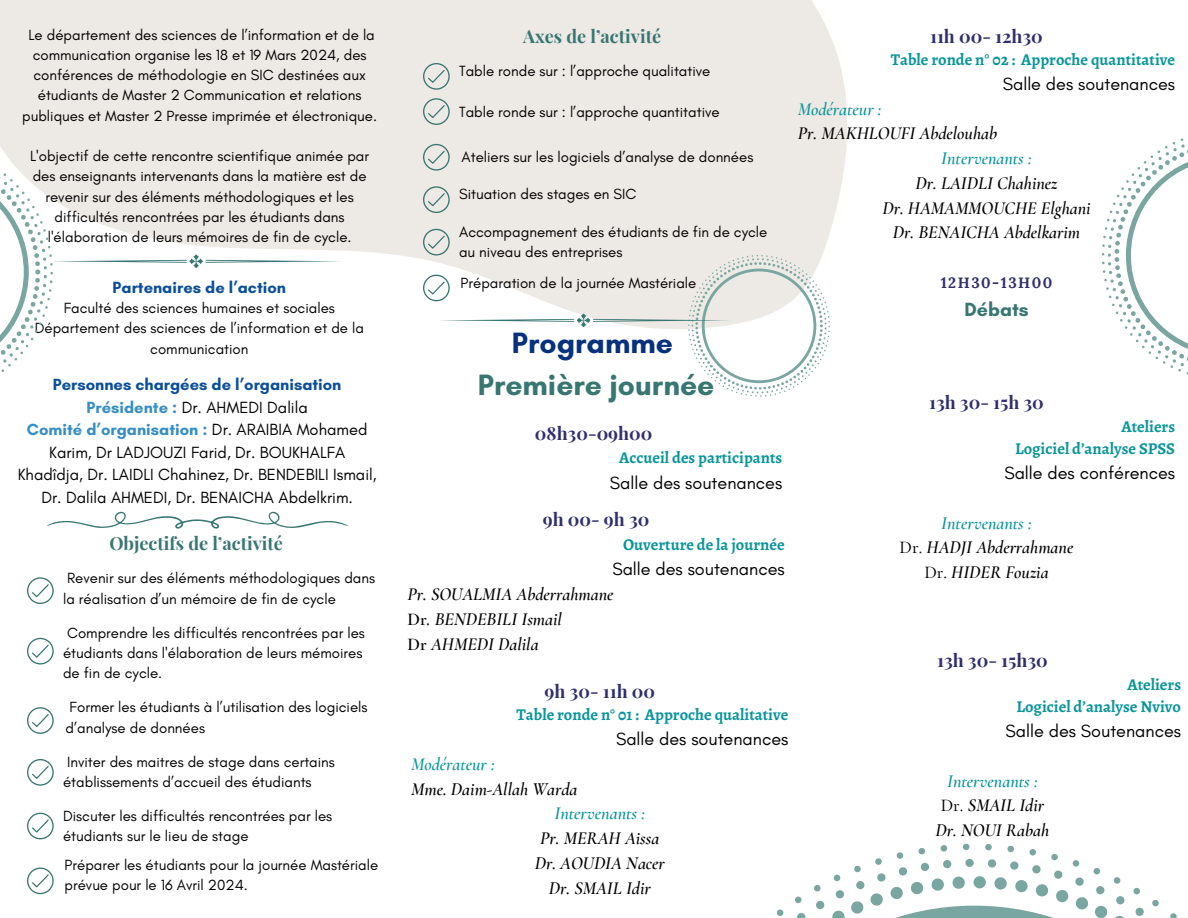
<style>
.page{position:relative;width:1188px;height:918px;background:#fff}
.page>*{position:absolute;margin:0;border:0;box-sizing:border-box;transform-origin:0 0}
.t1{font:700 30px/41.7px "Glacial Indifference";color:#387671;text-align:center}
.t2{font:700 19.5px "Glacial Indifference";color:#387671}
.t3{font:italic 600 18px/24.8px "Cormorant Garamond";color:#000;text-align:center}
.t4{font:18px "Glacial Indifference";color:#000}
.t5{font:700 18px "Playfair Display";color:#2f2f6e}
.t6{font:italic 600 18px "Cormorant Garamond";color:#0a959b}
.t7{font:700 18px "Playfair Display";color:#387671}
.t8{font:16.5px/22.5px "Glacial Indifference";color:#000;text-align:center}
.t9{font:700 16.5px "Alegreya";color:#0a959b}
.t10{font:700 16.5px "Glacial Indifference";color:#0b4f9a}
.t11{font:15px/20.2px "Glacial Indifference";color:#000}
.t12{font:700 15px "Lora";letter-spacing:.1em;color:#2f2f6e}
.s1{font-weight:700;color:#358ec5}
.s2{color:#06327d}
.s3{font-family:"Glacial Indifference";font-weight:400;font-style:normal}
.s4{font-style:normal}
.s5{color:#0a959b}
.s6{font-weight:500;font-style:normal}
</style>
<div class="page">
<svg style="left:27px;top:577px;width:27px;height:27px"></svg>
<svg style="left:27px;top:638px;width:27px;height:27px"></svg>
<svg style="left:27px;top:707px;width:27px;height:27px"></svg>
<svg style="left:27px;top:759px;width:27px;height:27px"></svg>
<svg style="left:27px;top:813px;width:27px;height:26px"></svg>
<svg style="left:27px;top:868px;width:27px;height:26px"></svg>
<div style="left:0;top:0;width:847px;height:259px;background:#ede9e4"></div>
<svg style="left:423px;top:63px;width:27px;height:27px"></svg>
<svg style="left:423px;top:98px;width:27px;height:27px"></svg>
<svg style="left:423px;top:144px;width:27px;height:27px"></svg>
<svg style="left:423px;top:186px;width:27px;height:27px"></svg>
<svg style="left:1102px;top:138px;width:86px;height:237px"></svg>
<svg style="left:776px;top:844px;width:401px;height:74px"></svg>
<svg style="left:0;top:146px;width:342px;height:226px"></svg>
<svg style="left:46px;top:512px;width:302px;height:17px"></svg>
<svg style="left:423px;top:229px;width:424px;height:168px"></svg>
<p class="t11" style="left:22px;top:24px;width:356px;text-align:center">Le département des sciences de l’information et de la communication organise les 18 et 19 Mars 2024, des conférences de méthodologie en SIC destinées aux étudiants de Master 2 Communication et relations publiques et Master 2 Presse imprimée et électronique.</p>
<h2 class="t11" style="left:30px;top:146px;width:341px;text-align:center">L'objectif de cette rencontre scientifique animée par des enseignants intervenants dans la matière est de revenir sur des éléments méthodologiques et les difficultés rencontrées par les étudiants dans l'élaboration de leurs mémoires de fin de cycle.</h2>
<p class="t10" style="left:113px;top:277px;width:175px">Partenaires de l’action</p>
<p class="t11" style="left:64px;top:298px;width:273px">Faculté des sciences humaines et sociales</p>
<p class="t11" style="left:35px;top:318px;width:331px;text-align:center">Département des sciences de l’information et de la communication</p>
<p class="t10" style="left:53px;top:375px;width:290px">Personnes chargées de l’organisation</p>
<p class="t8" style="left:87px;top:396px;width:223px"><span class="s1">Présidente :</span> Dr. AHMEDI Dalila</p>
<p class="t8" style="left:18px;top:418px;width:360px"><span class="s1">Comité d’organisation :</span> Dr. ARAIBIA Mohamed Karim, Dr LADJOUZI Farid, Dr. BOUKHALFA Khadîdja, Dr. LAIDLI Chahinez, Dr. BENDEBILI Ismail, Dr. Dalila AHMEDI, Dr. BENAICHA Abdelkrim.</p>
<h2 class="t7" style="left:109px;top:530px;width:175px">Objectifs de l’activité</h2>
<p class="t11" style="left:63px;top:568px;width:314px">Revenir sur des éléments méthodologiques dans la réalisation d’un mémoire de fin de cycle</p>
<p class="t11" style="left:63px;top:622px;width:303px">Comprendre les difficultés rencontrées par les étudiants dans l'élaboration de leurs mémoires de fin de cycle.</p>
<p class="t11" style="left:66px;top:697px;width:304px">Former les étudiants à l’utilisation des logiciels d’analyse de données</p>
<p class="t11" style="left:63px;top:751px;width:273px">Inviter des maitres de stage dans certains établissements d’accueil des étudiants</p>
<h3 class="t11" style="left:63px;top:806px;width:271px">Discuter les difficultés rencontrées par les étudiants sur le lieu de stage</h3>
<p class="t11" style="left:65px;top:854px;width:315px">Préparer les étudiants pour la journée Mastériale prévue pour le 16 Avril 2024.</p>
<h2 class="t7" style="left:523px;top:23px;width:139px">Axes de l’activité</h2>
<p class="t11" style="left:459px;top:61px;width:253px">Table ronde sur : l’approche qualitative</p>
<p class="t11" style="left:459px;top:102px;width:262px">Table ronde sur : l’approche quantitative</p>
<p class="t11" style="left:462px;top:146px;width:293px">Ateliers sur les logiciels d’analyse de données</p>
<p class="t11" style="left:459px;top:184px;width:179px">Situation des stages en SIC</p>
<p class="t11" style="left:459px;top:222px;width:310px">Accompagnement des étudiants de fin de cycle au niveau des entreprises</p>
<p class="t11" style="left:461px;top:272px;width:237px">Préparation de la journée Mastériale</p>
<p class="t1" style="left:478px;top:322px;width:238px"><span class="s2">Programme<br></span>Première journée</p>
<p class="t5" style="left:535px;top:420px;width:119px">08h30-09h00</p>
<p class="t9" style="left:619px;top:446px;width:165px">Accueil des participants</p>
<p class="t4" style="left:610px;top:472px;width:174px">Salle des soutenances</p>
<p class="t5" style="left:543px;top:506px;width:108px">9h 00- 9h 30</p>
<p class="t9" style="left:623px;top:533px;width:163px">Ouverture de la journée</p>
<p class="t3" style="left:408px;top:557px;width:379px;text-align:left;text-indent:205px"><span class="s3">Salle des soutenances<br></span>Pr. SOUALMIA Abderrahmane<br><span class="s4">Dr</span>. BENDEBILI Ismail<br><span class="s4">Dr</span> AHMEDI Dalila</p>
<p class="t5" style="left:545px;top:678px;width:112px">9h 30- 11h 00</p>
<p class="t9" style="left:517px;top:704px;width:273px">Table ronde n° 01 : Approche qualitative</p>
<p class="t4" style="left:616px;top:728px;width:174px">Salle des soutenances</p>
<p class="t6" style="left:411px;top:753px;width:85px">Modérateur :</p>
<p class="t3" style="left:411px;top:777px;width:168px">Mme. Daim-Allah Warda</p>
<p class="t6" style="left:555px;top:803px;width:92px">Intervenants :</p>
<p class="t3" style="left:540px;top:826px;width:121px">Pr. MERAH Aissa</p>
<p class="t3" style="left:535px;top:851px;width:132px">Dr. AOUDIA Nacer</p>
<p class="t3" style="left:549px;top:876px;width:103px">Dr. SMAIL Idir</p>
<p class="t5" style="left:930px;top:23px;width:114px">11h 00- 12h30</p>
<p class="t9" style="left:891px;top:48px;width:286px">Table ronde n° 02 : Approche quantitative</p>
<p class="t4" style="left:1003px;top:73px;width:174px">Salle des soutenances</p>
<p class="t6" style="left:798px;top:98px;width:85px">Modérateur :</p>
<p class="t3" style="left:798px;top:121px;width:201px">Pr. MAKHLOUFI Abdelouhab</p>
<p class="t6" style="left:941px;top:147px;width:92px">Intervenants :</p>
<p class="t3" style="left:916px;top:171px;width:143px">Dr. LAIDLI Chahinez</p>
<p class="t3" style="left:882px;top:195px;width:210px">Dr. HAMAMMOUCHE Elghani</p>
<h4 class="t3" style="left:893px;top:220px;width:189px">Dr. BENAICHA Abdelkarim</h4>
<p class="t12" style="left:941px;top:273px;width:113px">12H30-13H00</p>
<p class="t2" style="left:965px;top:297px;width:66px">Débats</p>
<p class="t5" style="left:929px;top:390px;width:116px">13h 30- 15h 30</p>
<p class="t9" style="left:1121px;top:415px;width:55px">Ateliers</p>
<p class="t9" style="left:1015px;top:437px;width:162px">Logiciel d’analyse SPSS</p>
<h2 class="t4" style="left:1004px;top:462px;width:172px">Salle des conférences</h2>
<h1 class="t3" style="left:900px;top:510px;width:175px"><span class="s5">Intervenants :<br></span><span class="s6">Dr.</span> HADJI Abderrahmane<br><span class="s6">Dr.</span> HIDER Fouzia</h1>
<p class="t5" style="left:937px;top:648px;width:112px">13h 30- 15h30</p>
<p class="t9" style="left:1127px;top:673px;width:55px">Ateliers</p>
<p class="t9" style="left:1016px;top:696px;width:166px">Logiciel d’analyse Nvivo</p>
<p class="t4" style="left:1006px;top:720px;width:177px">Salle des Soutenances</p>
<p class="t3" style="left:936px;top:768px;width:115px"><span class="s5">Intervenants :<br></span><span class="s6">Dr.</span> SMAIL Idir<br>Dr. NOUI Rabah</p>
</div>
